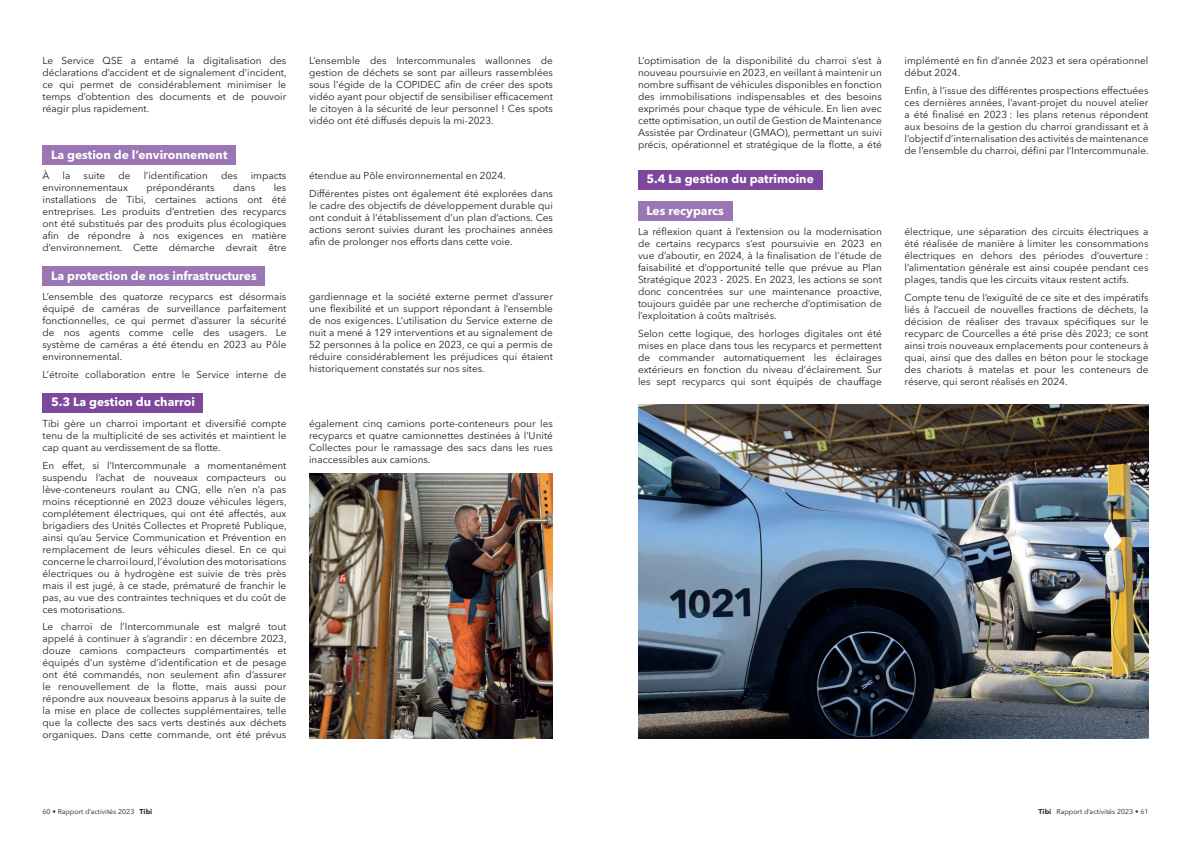
<style>
.page{position:relative;width:1191px;height:842px;background:#fff}
.page>*{position:absolute;margin:0;border:0;box-sizing:border-box;transform-origin:0 0}
.t1{font:700 12px "Avenir Next LT Pro";color:#fff}
.t2{font:10px/12px "Avenir Next LT Pro";color:#231f20;text-align:justify}
.t3{font:7px "Avenir Next LT Pro";color:#231f20}
.s1{color:#2e2d31}
.s2{font-weight:700;color:#2e2d31}
</style>
<div class="page">
<div style="left:43px;top:145px;width:193px;height:19px;background:#9a76b4"></div>
<div style="left:43px;top:266px;width:222px;height:19px;background:#9a76b4"></div>
<div style="left:43px;top:393px;width:160px;height:19px;background:#7d489c"></div>
<img style="left:309px;top:473px;width:244px;height:265px">
<div style="left:638px;top:170px;width:184px;height:19px;background:#7d489c"></div>
<div style="left:638px;top:201px;width:94px;height:20px;background:#9a76b4"></div>
<img style="left:638px;top:405px;width:510px;height:333px">
<p class="t2" style="left:43px;top:55px;width:246px">Le Service QSE a entamé la digitalisation des déclarations d’accident et de signalement d’incident, ce qui permet de considérablement minimiser le temps d’obtention des documents et de pouvoir réagir plus rapidement.</p>
<p class="t2" style="left:309px;top:55px;width:245px">L’ensemble des Intercommunales wallonnes de gestion de déchets se sont par ailleurs rassemblées sous l’égide de la COPIDEC afin de créer des spots vidéo ayant pour objectif de sensibiliser efficacement le citoyen à la sécurité de leur personnel ! Ces spots vidéo ont été diffusés depuis la mi-2023.</p>
<p class="t1" style="left:51px;top:147px;width:178px">La gestion de l’environnement</p>
<p class="t2" style="left:43px;top:170px;width:8px">À</p>
<p class="t2" style="left:63px;top:170px;width:9px">la</p>
<p class="t2" style="left:84px;top:170px;width:23px">suite</p>
<p class="t2" style="left:118px;top:170px;width:14px">de</p>
<p class="t2" style="left:144px;top:170px;width:66px">l’identification</p>
<p class="t2" style="left:221px;top:170px;width:18px">des</p>
<p class="t2" style="left:251px;top:170px;width:37px">impacts</p>
<p class="t2" style="left:43px;top:182px;width:87px">environnementaux</p>
<p class="t2" style="left:146px;top:182px;width:70px">prépondérants</p>
<p class="t2" style="left:233px;top:182px;width:23px">dans</p>
<p class="t2" style="left:309px;top:167px;width:245px;line-height:17.7px">étendue au Pôle environnemental en 2024.<br>Différentes pistes ont également été explorées dans</p>
<p class="t2" style="left:309px;top:199px;width:245px">le cadre des objectifs de développement durable qui ont conduit à l’établissement d’un plan d’actions. Ces actions seront suivies durant les prochaines années afin de prolonger nos efforts dans cette voie.</p>
<p class="t2" style="left:43px;top:182px;width:245px;text-indent:231px">les installations de Tibi, certaines actions ont été entreprises. Les produits d’entretien des recyparcs ont été substitués par des produits plus écologiques afin de répondre à nos exigences en matière d’environnement. Cette démarche devrait être</p>
<p class="t1" style="left:51px;top:268px;width:207px">La protection de nos infrastructures</p>
<p class="t2" style="left:43px;top:291px;width:245px">L’ensemble des quatorze recyparcs est désormais équipé de caméras de surveillance parfaitement fonctionnelles, ce qui permet d’assurer la sécurité de nos agents comme celle des usagers. Le système de caméras a été étendu en 2023 au Pôle environnemental.</p>
<p class="t2" style="left:43px;top:368px;width:245px">L’étroite collaboration entre le Service interne de</p>
<p class="t1" style="left:51px;top:395px;width:145px">5.3 La gestion du charroi</p>
<p class="t2" style="left:43px;top:417px;width:245px">Tibi gère un charroi important et diversifié compte tenu de la multiplicité de ses activités et maintient le cap quant au verdissement de sa flotte.</p>
<p class="t2" style="left:43px;top:459px;width:246px">En effet, si l’Intercommunale a momentanément suspendu l’achat de nouveaux compacteurs ou lève-conteneurs roulant au CNG, elle n’en n’a pas moins réceptionné en 2023 douze véhicules légers, complétement électriques, qui ont été affectés, aux brigadiers des Unités Collectes et Propreté Publique, ainsi qu’au Service Communication et Prévention en remplacement de leurs véhicules diesel. En ce qui concerne le charroi lourd, l’évolution des motorisations électriques ou à hydrogène est suivie de très près mais il est jugé, à ce stade, prématuré de franchir le pas, au vue des contraintes techniques et du coût de ces motorisations.</p>
<p class="t2" style="left:43px;top:621px;width:246px">Le charroi de l’Intercommunale est malgré tout appelé à continuer à s’agrandir : en décembre 2023, douze camions compacteurs compartimentés et équipés d’un système d’identification et de pesage ont été commandés, non seulement afin d’assurer le renouvellement de la flotte, mais aussi pour répondre aux nouveaux besoins apparus à la suite de la mise en place de collectes supplémentaires, telle que la collecte des sacs verts destinés aux déchets organiques. Dans cette commande, ont été prévus</p>
<p class="t2" style="left:309px;top:291px;width:245px">gardiennage et la société externe permet d’assurer une flexibilité et un support répondant à l’ensemble de nos exigences. L’utilisation du Service externe de nuit a mené à 129 interventions et au signalement de 52 personnes à la police en 2023, ce qui a permis de réduire considérablement les préjudices qui étaient historiquement constatés sur nos sites.</p>
<p class="t2" style="left:309px;top:417px;width:245px">également cinq camions porte-conteneurs pour les recyparcs et quatre camionnettes destinées à l’Unité Collectes pour le ramassage des sacs dans les rues inaccessibles aux camions.</p>
<p class="t2" style="left:638px;top:55px;width:245px">L’optimisation de la disponibilité du charroi s’est à nouveau poursuivie en 2023, en veillant à maintenir un nombre suffisant de véhicules disponibles en fonction des immobilisations indispensables et des besoins exprimés pour chaque type de véhicule. En lien avec cette optimisation, un outil de Gestion de Maintenance Assistée par Ordinateur (GMAO), permettant un suivi précis, opérationnel et stratégique de la flotte, a été</p>
<p class="t2" style="left:904px;top:55px;width:245px">implémenté en fin d’année 2023 et sera opérationnel début 2024.</p>
<p class="t2" style="left:904px;top:84px;width:246px">Enfin, à l’issue des différentes prospections effectuées ces dernières années, l’avant-projet du nouvel atelier a été finalisé en 2023 : les plans retenus répondent aux besoins de la gestion du charroi grandissant et à l’objectif d’internalisation des activités de maintenance de l’ensemble du charroi, défini par l’Intercommunale.</p>
<p class="t1" style="left:646px;top:172px;width:169px">5.4 La gestion du patrimoine</p>
<p class="t1" style="left:646px;top:203px;width:79px">Les recyparcs</p>
<p class="t2" style="left:638px;top:226px;width:246px">La réflexion quant à l’extension ou la modernisation de certains recyparcs s’est poursuivie en 2023 en vue d’aboutir, en 2024, à la finalisation de l’étude de faisabilité et d’opportunité telle que prévue au Plan Stratégique 2023 - 2025. En 2023, les actions se sont donc concentrées sur une maintenance proactive, toujours guidée par une recherche d’optimisation de l’exploitation à coûts maîtrisés.</p>
<p class="t2" style="left:638px;top:328px;width:245px">Selon cette logique, des horloges digitales ont été mises en place dans tous les recyparcs et permettent de commander automatiquement les éclairages extérieurs en fonction du niveau d’éclairement. Sur les sept recyparcs qui sont équipés de chauffage</p>
<p class="t2" style="left:904px;top:226px;width:245px">électrique, une séparation des circuits électriques a été réalisée de manière à limiter les consommations électriques en dehors des périodes d’ouverture : l’alimentation générale est ainsi coupée pendant ces plages, tandis que les circuits vitaux restent actifs.</p>
<p class="t2" style="left:904px;top:292px;width:245px">Compte tenu de l’exiguïté de ce site et des impératifs liés à l’accueil de nouvelles fractions de déchets, la décision de réaliser des travaux spécifiques sur le recyparc de Courcelles a été prise dès 2023; ce sont ainsi trois nouveaux emplacements pour conteneurs à quai, ainsi que des dalles en béton pour le stockage des chariots à matelas et pour les conteneurs de réserve, qui seront réalisés en 2024.</p>
<p class="t3" style="left:43px;top:807px;width:111px">60 <span class="s1">•</span> Rapport d’activités 2023 <span class="s2">Tibi</span></p>
<p class="t3" style="left:1038px;top:807px;width:111px"><span class="s2">Tibi</span> Rapport d’activités 2023 <span class="s1">•</span> 61</p>
</div>
